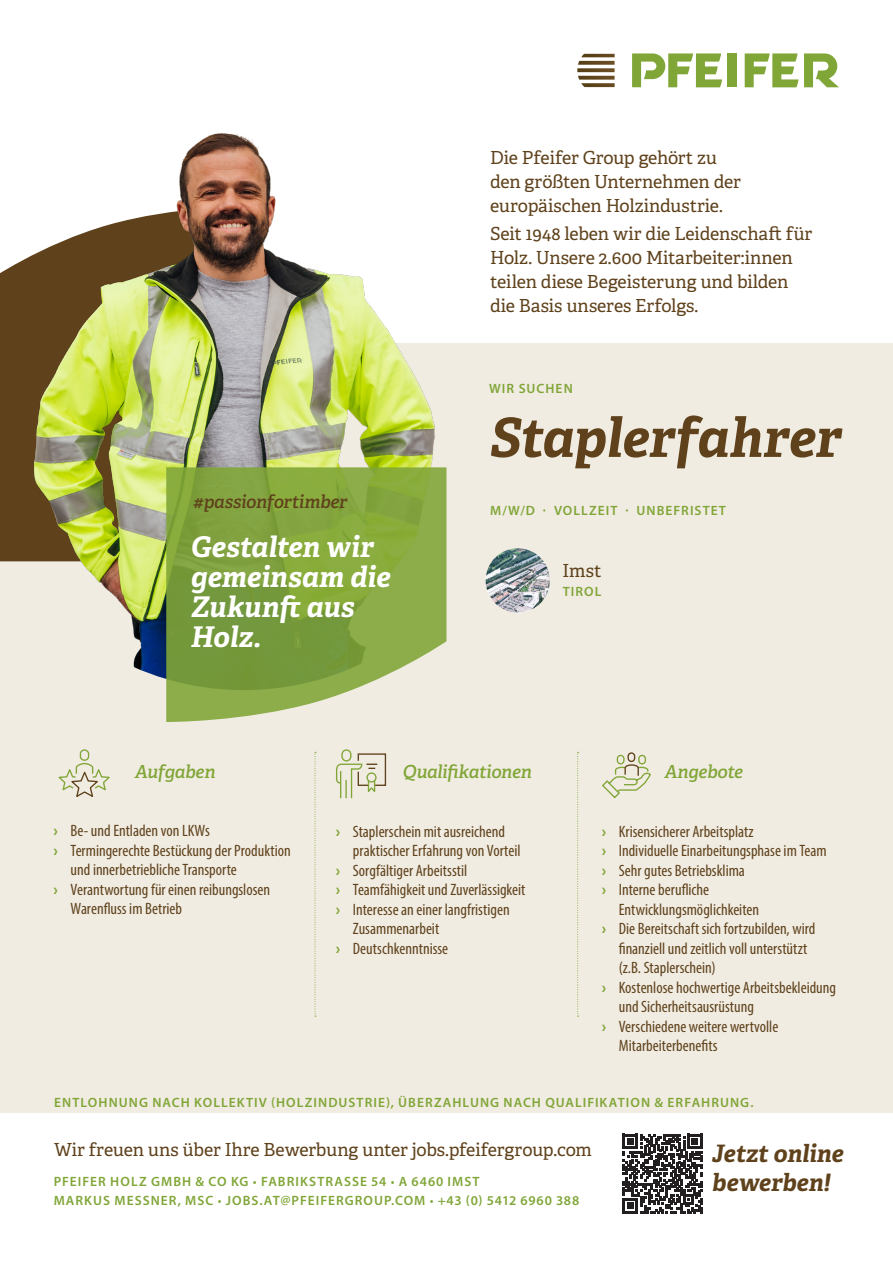
<style>
.page{position:relative;width:893px;height:1263px;background:#fff}
.page>*{position:absolute;margin:0;border:0;box-sizing:border-box;transform-origin:0 0}
.Gesuchte_Position{font:italic 700 54px "Adelle";letter-spacing:-.005em;color:#5f421c}
.Claim__Quote{font:italic 700 28.5px/30px "Adelle";letter-spacing:-.005em;color:#fff}
.Claim__Quote-2{font:italic 700 24px "Adelle";color:#5f421c}
.Fließtext_Regular__CTA__Adelle{font:18px/24px "Adelle";letter-spacing:-.005em;color:#5f421c}
.Fließtext_Headline__Hashtag__Adelle{font:italic 600 18px "Adelle";letter-spacing:-.02em;color:#81a638}
.Fließtext_Headline__Hashtag__Adelle-2{font:italic 600 18px "Adelle";letter-spacing:-.015em;color:#5f421c}
.t1{font:condensed 16.5px/19.5px "Myriad Pro";color:#5f421c}
.Standort__Facts__Wir_Suchen{font:600 13.5px "Myriad Pro";letter-spacing:.08em;color:#81a638}
.s1{font-weight:700;font-stretch:normal;color:#81a638}
.s2{font-weight:900}
</style>
<div class="page">
<div style="left:0;top:343px;width:893px;height:770px;background:#f1ece2"></div>
<div style="left:727px;top:53px;width:9px;height:34px;background:#81a638"></div>
<svg style="left:804px;top:53px;width:35px;height:34px"></svg>
<svg style="left:745px;top:53px;width:53px;height:34px"></svg>
<svg style="left:632px;top:53px;width:90px;height:34px"></svg>
<svg style="left:577px;top:54px;width:38px;height:33px"></svg>
<img style="left:0;top:133px;width:502px;height:546px">
<svg style="left:166px;top:467px;width:280px;height:255px;background:#8cab4f"></svg>
<svg style="left:577px;top:752px;width:2px;height:265px"></svg>
<svg style="left:315px;top:752px;width:1px;height:265px"></svg>
<img style="left:486px;top:548px;width:64px;height:65px;border-radius:32px">
<svg style="left:58px;top:749px;width:52px;height:48px"></svg>
<svg style="left:602px;top:752px;width:49px;height:47px"></svg>
<svg style="left:335px;top:749px;width:52px;height:50px"></svg>
<svg style="left:623px;top:1134px;width:79px;height:79px"></svg>
<p class="Fließtext_Headline__Hashtag__Adelle-2" style="left:193px;top:490px;width:156px">#passionfortimber</p>
<p class="Claim__Quote" style="left:191px;top:532px;width:201px">Gestalten wir gemeinsam die<br>Zukunft aus<br>Holz.</p>
<p class="Fließtext_Regular__CTA__Adelle" style="left:490px;top:146px;width:252px">Die Pfeifer Group gehört zu den größten Unternehmen der europäischen Holzindustrie.</p>
<p class="Fließtext_Regular__CTA__Adelle" style="left:490px;top:222px;width:324px">Seit 1948 leben wir die Leidenschaft für Holz. Unsere 2.600 Mitarbeiter:innen teilen diese Begeisterung und bilden die Basis unseres Erfolgs.</p>
<p class="Standort__Facts__Wir_Suchen" style="left:489px;top:379px;width:85px">WIR SUCHEN</p>
<p class="Gesuchte_Position" style="left:489px;top:404px;width:353px">Staplerfahrer</p>
<p class="Standort__Facts__Wir_Suchen" style="left:490px;top:502px;width:237px">M/W/D · VOLLZEIT · UNBEFRISTET</p>
<p class="Fließtext_Regular__CTA__Adelle" style="left:563px;top:558px;width:40px">Imst</p>
<p class="Standort__Facts__Wir_Suchen" style="left:563px;top:583px;width:40px">TIROL</p>
<p class="Fließtext_Headline__Hashtag__Adelle" style="left:135px;top:761px;width:82px">Aufgaben</p>
<p class="Fließtext_Headline__Hashtag__Adelle" style="left:403px;top:761px;width:131px">Qualifikationen</p>
<p class="Fließtext_Headline__Hashtag__Adelle" style="left:664px;top:761px;width:80px">Angebote</p>
<p class="t1" style="left:54px;top:821px;width:158px"><span class="s1">›</span> Be- und Entladen von LKWs</p>
<p class="t1" style="left:71px;top:840px;width:222px;text-indent:-17px"><span class="s1">›</span> Termingerechte Bestückung der Produktion und innerbetriebliche Transporte</p>
<p class="t1" style="left:71px;top:879px;width:201px;text-indent:-17px"><span class="s1">›</span> Verantwortung für einen reibungslosen<br>Warenfluss im Betrieb</p>
<p class="t1" style="left:353px;top:821px;width:169px;text-indent:-17px"><span class="s1">›</span> Staplerschein mit ausreichend praktischer Erfahrung von Vorteil</p>
<p class="t1" style="left:336px;top:860px;width:133px"><span class="s1">›</span> Sorgfältiger Arbeitsstil</p>
<p class="t1" style="left:336px;top:880px;width:191px"><span class="s1">›</span> Teamfähigkeit und Zuverlässigkeit</p>
<p class="t1" style="left:353px;top:899px;width:158px;text-indent:-17px"><span class="s1">›</span> Interesse an einer langfristigen<br>Zusammenarbeit</p>
<p class="t1" style="left:336px;top:938px;width:114px"><span class="s1">›</span> Deutschkenntnisse</p>
<p class="t1" style="left:602px;top:821px;width:153px"><span class="s1">›</span> Krisensicherer Arbeitsplatz</p>
<p class="t1" style="left:602px;top:841px;width:226px"><span class="s1">›</span> Individuelle Einarbeitungsphase im Team</p>
<p class="t1" style="left:602px;top:860px;width:145px"><span class="s1">›</span> Sehr gutes Betriebsklima</p>
<p class="t1" style="left:619px;top:880px;width:142px;text-indent:-17px"><span class="s1">›</span> Interne berufliche<br>Entwicklungsmöglichkeiten</p>
<p class="t1" style="left:619px;top:919px;width:198px;text-indent:-17px"><span class="s1">›</span> Die Bereitschaft sich fortzubilden, wird finanziell und zeitlich voll unterstützt (z.B. Staplerschein)</p>
<p class="t1" style="left:619px;top:977px;width:219px;text-indent:-17px"><span class="s1">›</span> Kostenlose hochwertige Arbeitsbekleidung und Sicherheitsausrüstung</p>
<p class="t1" style="left:619px;top:1016px;width:161px;text-indent:-17px"><span class="s1">›</span> Verschiedene weitere wertvolle<br>Mitarbeiterbenefits</p>
<p class="Standort__Facts__Wir_Suchen" style="left:54px;top:1093px;width:701px">ENTLOHNUNG NACH KOLLEKTIV (HOLZINDUSTRIE), ÜBERZAHLUNG NACH QUALIFIKATION &amp; ERFAHRUNG.</p>
<p class="Fließtext_Regular__CTA__Adelle" style="left:54px;top:1137px;width:539px">Wir freuen uns über Ihre Bewerbung unter jobs.pfeifergroup.com</p>
<p class="Standort__Facts__Wir_Suchen" style="left:54px;top:1173px;width:427px">PFEIFER HOLZ GMBH &amp; CO KG <span class="s2">∙</span> FABRIKSTRASSE 54 <span class="s2">∙</span> A 6460 IMST</p>
<p class="Standort__Facts__Wir_Suchen" style="left:54px;top:1192px;width:527px">MARKUS MESSNER, MSC <span class="s2">∙</span> JOBS.AT@PFEIFERGROUP.COM <span class="s2">∙</span> +43 (0) 5412 6960 388</p>
<p class="Claim__Quote-2" style="left:712px;top:1138px;width:133px">Jetzt online</p>
<p class="Claim__Quote-2" style="left:712px;top:1167px;width:120px">bewerben!</p>
</div>
